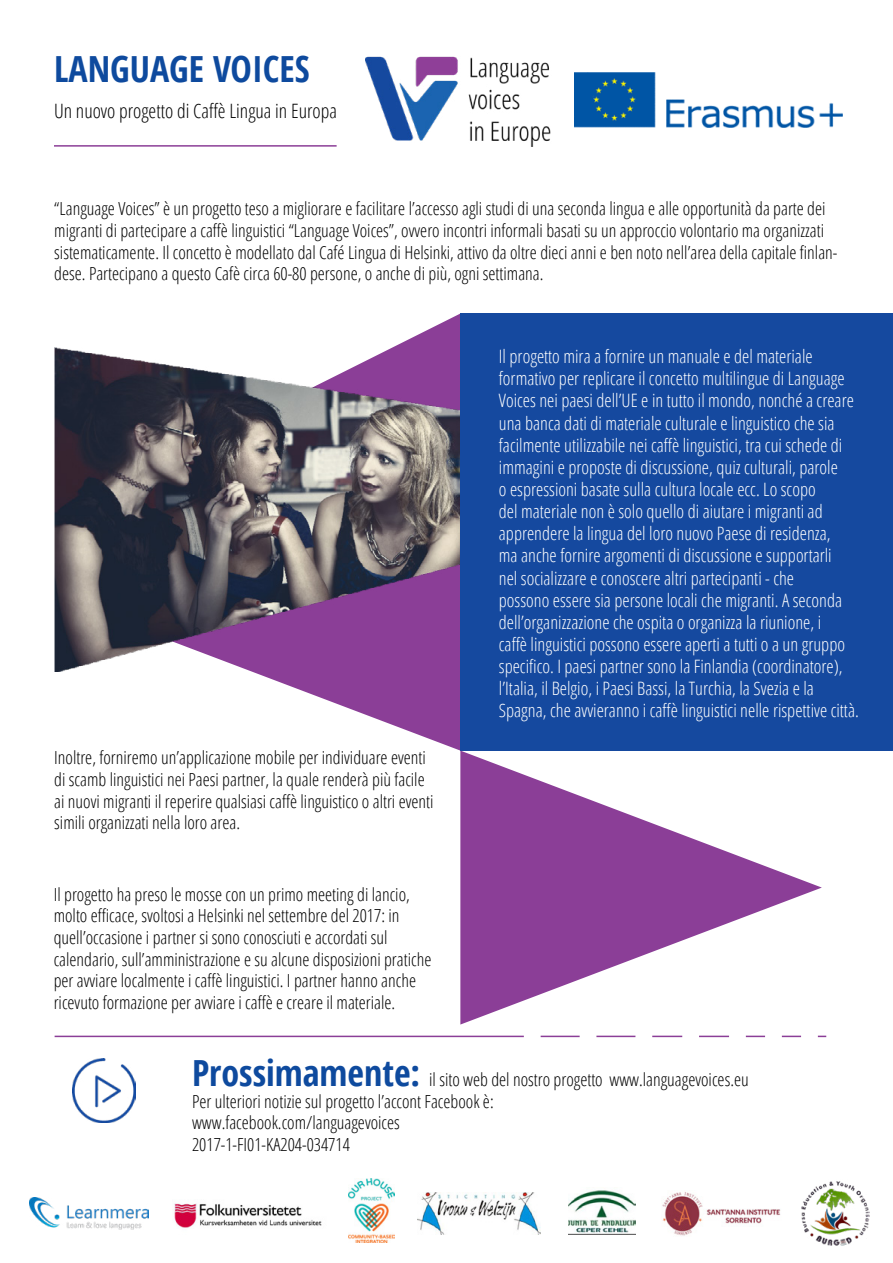
<style>
.page{position:relative;width:893px;height:1263px;background:#fff}
.page>*{position:absolute;margin:0;border:0;box-sizing:border-box;transform-origin:0 0}
.t1{font:700 condensed 36px "Open Sans";color:#0e4a9e}
.t2{font:300 condensed 19.8px "Open Sans";color:#000}
.t3{font:300 condensed 18.45px/22.2px "Open Sans";color:#fff}
.t4{font:300 condensed 18px/21.6px "Open Sans";color:#000}
.s1{font-weight:700;font-size:36px;color:#0e4a9e}
</style>
<div class="page">
<svg style="left:253px;top:672px;width:207px;height:79px"></svg>
<svg style="left:393px;top:314px;width:67px;height:33px"></svg>
<img style="left:54px;top:347px;width:406px;height:325px">
<div style="left:460px;top:314px;width:433px;height:437px;background:#15499f"></div>
<hr style="left:54px;top:145px;width:283px;height:2px;background:#8b3e97">
<hr style="left:55px;top:1036px;width:469px;height:1px;background:#8b3e97">
<hr style="left:541px;top:1036px;width:39px;height:1px;background:#8b3e97">
<hr style="left:596px;top:1036px;width:39px;height:1px;background:#8b3e97">
<hr style="left:652px;top:1036px;width:30px;height:1px;background:#8b3e97">
<hr style="left:699px;top:1036px;width:30px;height:1px;background:#8b3e97">
<svg style="left:746px;top:1036px;width:19px;height:1px"></svg>
<svg style="left:782px;top:1036px;width:19px;height:1px"></svg>
<svg style="left:460px;top:751px;width:362px;height:273px"></svg>
<img style="left:72px;top:1058px;width:64px;height:64px">
<img style="left:366px;top:56px;width:185px;height:91px">
<img style="left:574px;top:72px;width:268px;height:55px">
<img style="left:348px;top:1178px;width:46px;height:64px">
<img style="left:30px;top:1197px;width:118px;height:33px">
<img style="left:662px;top:1192px;width:119px;height:44px">
<img style="left:417px;top:1193px;width:124px;height:41px">
<img style="left:569px;top:1190px;width:67px;height:44px">
<img style="left:174px;top:1203px;width:148px;height:26px">
<img style="left:801px;top:1181px;width:69px;height:65px">
<h1 class="t1" style="left:54px;top:43px;width:257px">LANGUAGE VOICES</h1>
<p class="t2" style="left:54px;top:97px;width:284px">Un nuovo progetto di Caffè Lingua in Europa</p>
<p class="t4" style="left:54px;top:197px;width:785px">“Language Voices” è un progetto teso a migliorare e facilitare l’accesso agli studi di una seconda lingua e alle opportunità da parte dei migranti di partecipare a caffè linguistici “Language Voices”, ovvero incontri informali basati su un approccio volontario ma organizzati sistematicamente. Il concetto è modellato dal Café Lingua di Helsinki, attivo da oltre dieci anni e ben noto nell’area della capitale finlan&shy;dese. Partecipano a questo Cafè circa 60-80 persone, o anche di più, ogni settimana.</p>
<p class="t4" style="left:54px;top:746px;width:381px">Inoltre, forniremo un’applicazione mobile per individuare eventi di scamb linguistici nei Paesi partner, la quale renderà più facile ai nuovi migranti il reperire qualsiasi caffè linguistico o altri eventi simili organizzati nella loro area.</p>
<p class="t4" style="left:54px;top:883px;width:379px">Il progetto ha preso le mosse con un primo meeting di lancio, molto efficace, svoltosi a Helsinki nel settembre del 2017: in quell’occasione i partner si sono conosciuti e accordati sul calendario, sull’amministrazione e su alcune disposizioni pratiche per avviare localmente i caffè linguistici. I partner hanno anche ricevuto formazione per avviare i caffè e creare il materiale.</p>
<p class="t3" style="left:499px;top:345px;width:361px">Il progetto mira a fornire un manuale e del materiale formativo per replicare il concetto multilingue di Language Voices nei paesi dell’UE e in tutto il mondo, nonché a creare una banca dati di materiale culturale e linguistico che sia facilmente utilizzabile nei caffè linguistici, tra cui schede di immagini e proposte di discussione, quiz culturali, parole<br>o espressioni basate sulla cultura locale ecc. Lo scopo<br>del materiale non è solo quello di aiutare i migranti ad apprendere la lingua del loro nuovo Paese di residenza,<br>ma anche fornire argomenti di discussione e supportarli<br>nel socializzare e conoscere altri partecipanti - che<br>possono essere sia persone locali che migranti. A seconda dell’organizzazione che ospita o organizza la riunione, i<br>caffè linguistici possono essere aperti a tutti o a un gruppo specifico. I paesi partner sono la Finlandia (coordinatore), l’Italia, il Belgio, i Paesi Bassi, la Turchia, la Svezia e la Spagna, che avvieranno i caffè linguistici nelle rispettive città.</p>
<p class="t4" style="left:192px;top:1068px;width:558px"><span class="s1">Prossimamente:</span> il sito web del nostro progetto www.languagevoices.eu Per ulteriori notizie sul progetto l’accont Facebook è:<br>www.facebook.com/languagevoices<br>2017-1-FI01-KA204-034714</p>
</div>
